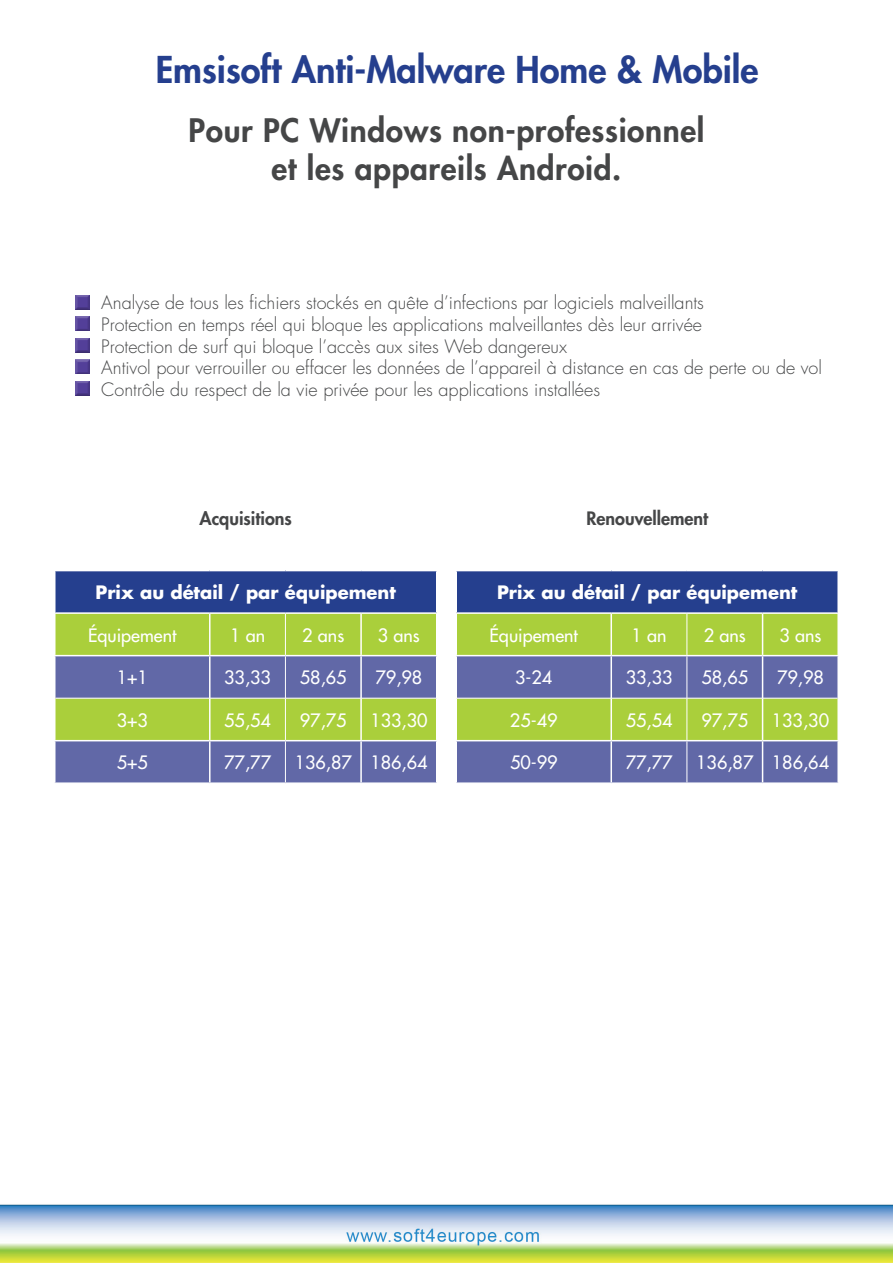
<style>
.page{position:relative;width:893px;height:1263px;background:#fff}
.page>*{position:absolute;margin:0;border:0;box-sizing:border-box;transform-origin:0 0}
.t1{font:800 36px "Futura Std";color:#253f8e}
.t2{font:800 31.5px/37.8px "Futura Std";letter-spacing:.02em;color:#454647;text-align:center}
.t3{font:300 18px/21.6px "Futura Std";color:#454647}
.t4{font:500 18px "Futura Std";color:#fff}
.t5{font:700 18px "Futura Std";color:#fff}
.t6{font:800 18px "Futura Std";color:#454647}
</style>
<div class="page">
<div style="left:72px;top:293px;width:21px;height:19px;background:#231f20;opacity:.75"></div>
<div style="left:72px;top:315px;width:21px;height:19px;background:#231f20;opacity:.75"></div>
<div style="left:72px;top:337px;width:21px;height:19px;background:#231f20;opacity:.75"></div>
<div style="left:72px;top:358px;width:21px;height:19px;background:#231f20;opacity:.75"></div>
<div style="left:72px;top:380px;width:21px;height:19px;background:#231f20;opacity:.75"></div>
<img style="left:0;top:1204px;width:893px;height:59px">
<div style="left:55px;top:571px;width:382px;height:42px;background:#253f8e"></div>
<div style="left:56px;top:614px;width:380px;height:41px;background:#aacf3b"></div>
<svg style="left:56px;top:656px;width:380px;height:126px;fill:#6168a7"></svg>
<hr style="left:54px;top:571px;width:2px;height:41px;background:#fff">
<hr style="left:436px;top:571px;width:1px;height:41px;background:#fff">
<hr style="left:54px;top:612px;width:156px;height:2px;background:#fff">
<hr style="left:210px;top:612px;width:75px;height:2px;background:#fff">
<hr style="left:209px;top:614px;width:2px;height:41px;background:#fff">
<hr style="left:285px;top:612px;width:76px;height:2px;background:#fff">
<hr style="left:361px;top:612px;width:76px;height:2px;background:#fff">
<hr style="left:360px;top:614px;width:2px;height:41px;background:#fff">
<hr style="left:209px;top:656px;width:2px;height:42px;background:#fff">
<hr style="left:360px;top:656px;width:2px;height:42px;background:#fff">
<hr style="left:209px;top:698px;width:2px;height:42px;background:#fff">
<hr style="left:360px;top:698px;width:2px;height:42px;background:#fff">
<hr style="left:54px;top:740px;width:156px;height:1px;background:#fff">
<hr style="left:210px;top:740px;width:75px;height:1px;background:#fff">
<hr style="left:209px;top:741px;width:2px;height:41px;background:#fff">
<hr style="left:285px;top:740px;width:76px;height:1px;background:#fff">
<hr style="left:361px;top:740px;width:76px;height:1px;background:#fff">
<hr style="left:360px;top:741px;width:2px;height:41px;background:#fff">
<hr style="left:285px;top:614px;width:1px;height:41px;background:#fff">
<hr style="left:285px;top:656px;width:1px;height:42px;background:#fff">
<hr style="left:285px;top:698px;width:1px;height:42px;background:#fff">
<hr style="left:285px;top:741px;width:1px;height:41px;background:#fff">
<hr style="left:56px;top:698px;width:154px;height:1px;background:#fff">
<hr style="left:210px;top:698px;width:75px;height:1px;background:#fff">
<hr style="left:285px;top:698px;width:76px;height:1px;background:#fff">
<hr style="left:361px;top:698px;width:75px;height:1px;background:#fff">
<div style="left:456px;top:571px;width:382px;height:42px;background:#253f8e"></div>
<div style="left:457px;top:614px;width:380px;height:41px;background:#aacf3b"></div>
<svg style="left:457px;top:656px;width:380px;height:126px;fill:#6168a7"></svg>
<hr style="left:610px;top:656px;width:2px;height:42px;background:#fff">
<hr style="left:762px;top:656px;width:1px;height:42px;background:#fff">
<hr style="left:610px;top:698px;width:2px;height:42px;background:#fff">
<hr style="left:762px;top:698px;width:1px;height:42px;background:#fff">
<hr style="left:611px;top:740px;width:76px;height:1px;background:#fff">
<hr style="left:610px;top:741px;width:2px;height:41px;background:#fff">
<hr style="left:687px;top:740px;width:76px;height:1px;background:#fff">
<hr style="left:763px;top:740px;width:76px;height:1px;background:#fff">
<hr style="left:762px;top:741px;width:1px;height:41px;background:#fff">
<hr style="left:687px;top:656px;width:1px;height:42px;background:#fff">
<hr style="left:687px;top:698px;width:1px;height:42px;background:#fff">
<hr style="left:687px;top:741px;width:1px;height:41px;background:#fff">
<hr style="left:611px;top:698px;width:76px;height:1px;background:#fff">
<hr style="left:687px;top:698px;width:76px;height:1px;background:#fff">
<hr style="left:763px;top:698px;width:74px;height:1px;background:#fff">
<hr style="left:455px;top:571px;width:2px;height:41px;background:#fff">
<hr style="left:837px;top:571px;width:2px;height:41px;background:#fff">
<hr style="left:455px;top:612px;width:156px;height:2px;background:#fff">
<hr style="left:611px;top:612px;width:76px;height:2px;background:#fff">
<hr style="left:610px;top:614px;width:2px;height:41px;background:#fff">
<hr style="left:687px;top:612px;width:76px;height:2px;background:#fff">
<hr style="left:763px;top:612px;width:76px;height:2px;background:#fff">
<hr style="left:762px;top:614px;width:1px;height:41px;background:#fff">
<hr style="left:455px;top:740px;width:156px;height:1px;background:#fff">
<hr style="left:687px;top:614px;width:1px;height:41px;background:#fff">
<hr style="left:457px;top:698px;width:154px;height:1px;background:#fff">
<h1 class="t1" style="left:156px;top:47px;width:604px">Emsisoft Anti-Malware Home &amp; Mobile</h1>
<h2 class="t2" style="left:189px;top:112px;width:517px">Pour PC Windows non-professionnel et les appareils Android.</h2>
<p class="t3" style="left:101px;top:293px;width:722px">Analyse de tous les fichiers stockés en quête d’infections par logiciels malveillants<br>Protection en temps réel qui bloque les applications malveillantes dès leur arrivée<br>Protection de surf qui bloque l’accès aux sites Web dangereux<br>Antivol pour verrouiller ou effacer les données de l’appareil à distance en cas de perte ou de vol Contrôle du respect de la vie privée pour les applications installées</p>
<p class="t6" style="left:199px;top:507px;width:94px">Acquisitions</p>
<p class="t5" style="left:96px;top:580px;width:302px">Prix au détail / par équipement</p>
<p class="t4" style="left:88px;top:624px;width:90px">Équipement</p>
<p class="t4" style="left:230px;top:624px;width:37px">1 an</p>
<p class="t4" style="left:302px;top:624px;width:43px">2 ans</p>
<p class="t4" style="left:378px;top:624px;width:43px">3 ans</p>
<p class="t4" style="left:117px;top:666px;width:33px">1+1</p>
<p class="t4" style="left:224px;top:666px;width:48px">33,33</p>
<p class="t4" style="left:300px;top:666px;width:48px">58,65</p>
<p class="t4" style="left:376px;top:666px;width:48px">79,98</p>
<p class="t4" style="left:117px;top:709px;width:33px">3+3</p>
<p class="t4" style="left:224px;top:709px;width:48px">55,54</p>
<p class="t4" style="left:300px;top:709px;width:48px">97,75</p>
<p class="t4" style="left:370px;top:709px;width:59px">133,30</p>
<p class="t4" style="left:117px;top:751px;width:33px">5+5</p>
<p class="t4" style="left:224px;top:751px;width:48px">77,77</p>
<p class="t4" style="left:295px;top:751px;width:134px">136,87 186,64</p>
<p class="t6" style="left:586px;top:507px;width:123px">Renouvellement</p>
<p class="t5" style="left:497px;top:580px;width:302px">Prix au détail / par équipement</p>
<p class="t4" style="left:490px;top:624px;width:90px">Équipement</p>
<p class="t4" style="left:632px;top:624px;width:37px">1 an</p>
<p class="t4" style="left:704px;top:624px;width:43px">2 ans</p>
<p class="t4" style="left:779px;top:624px;width:43px">3 ans</p>
<p class="t4" style="left:515px;top:666px;width:39px">3-24</p>
<p class="t4" style="left:626px;top:666px;width:48px">33,33</p>
<p class="t4" style="left:701px;top:666px;width:48px">58,65</p>
<p class="t4" style="left:777px;top:666px;width:48px">79,98</p>
<p class="t4" style="left:510px;top:709px;width:49px">25-49</p>
<p class="t4" style="left:626px;top:709px;width:48px">55,54</p>
<p class="t4" style="left:701px;top:709px;width:48px">97,75</p>
<p class="t4" style="left:772px;top:709px;width:59px">133,30</p>
<p class="t4" style="left:510px;top:751px;width:49px">50-99</p>
<p class="t4" style="left:626px;top:751px;width:48px">77,77</p>
<p class="t4" style="left:696px;top:751px;width:134px">136,87 186,64</p>
</div>
